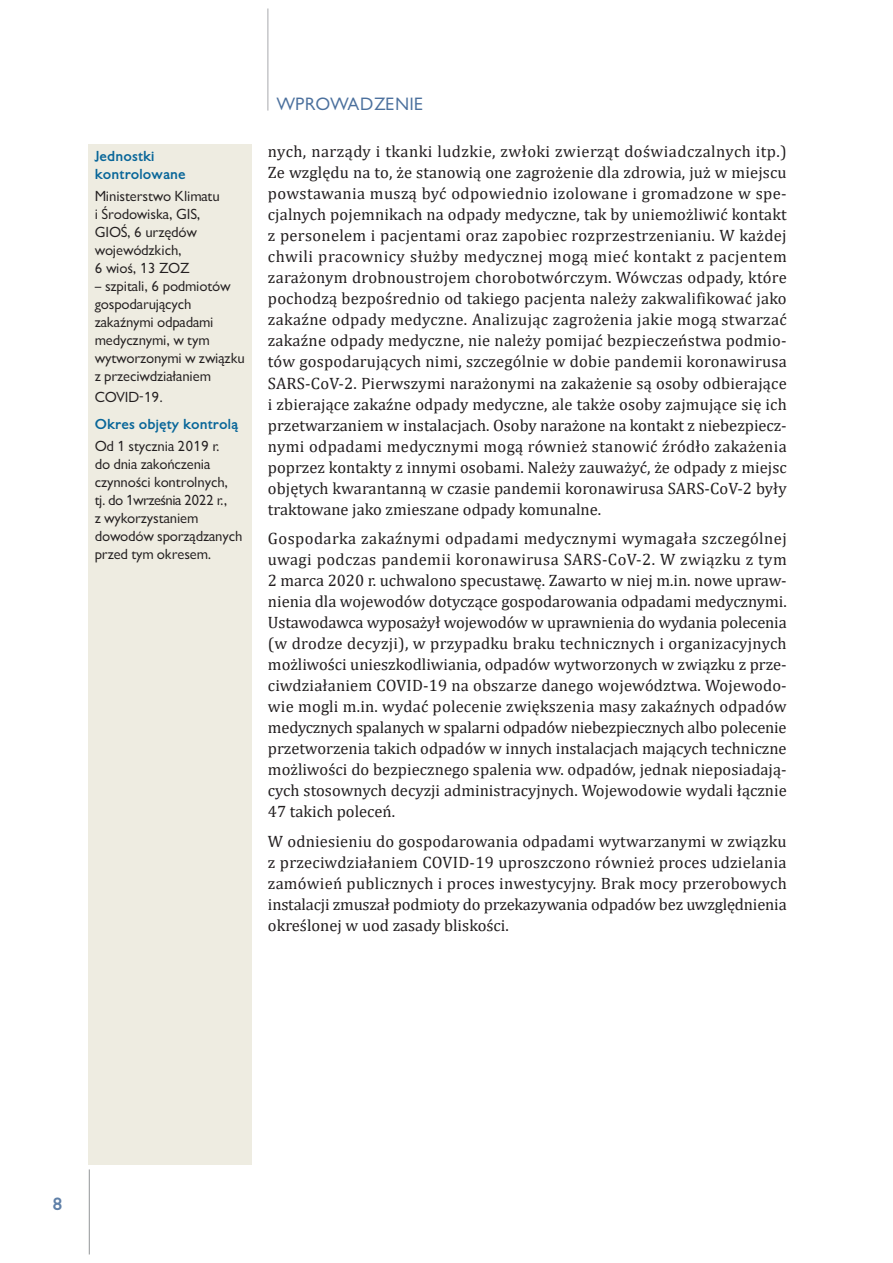
<style>
.page{position:relative;width:893px;height:1263px;background:#fff}
.page>*{position:absolute;margin:0;border:0;box-sizing:border-box;transform-origin:0 0}
.t1{font:16.5px/21px "Cambria";color:#231f20;text-align:justify}
.t2{font:16.5px "Gilead TTEFN";letter-spacing:.05em;color:#4b709d}
.t3{font:700 16.5px "Gilead TTEFN";color:#5f80a8}
.t4{font:13.5px/18px "Gilead TTEFN";letter-spacing:.01em;color:#231f20}
.t5{font:700 13.5px/18px "Gilead TTEFN";letter-spacing:.01em;color:#086699}
</style>
<div class="page">
<hr style="left:267px;top:9px;width:1px;height:102px;background:#a8a9ad">
<hr style="left:89px;top:1169px;width:1px;height:85px;background:#939598">
<div style="left:88px;top:145px;width:164px;height:1020px;background:#eeece1"></div>
<p class="t5" style="left:95px;top:147px;width:92px">Jednostki kontrolowane</p>
<p class="t4" style="left:95px;top:187px;width:126px">Ministerstwo Klimatu i Środowiska, GIS,<br>GIOŚ, 6 urzędów wojewódzkich,<br>6 wioś, 13 ZOZ</p>
<p class="t4" style="left:95px;top:277px;width:151px">– szpitali, 6 podmiotów gospodarujących zakaźnymi odpadami medycznymi, w tym wytworzonymi w związku z przeciwdziałaniem</p>
<p class="t4" style="left:95px;top:388px;width:70px">COVID-19.</p>
<p class="t5" style="left:95px;top:415px;width:145px">Okres objęty kontrolą</p>
<p class="t4" style="left:95px;top:437px;width:149px">Od 1 stycznia 2019 r.<br>do dnia zakończenia czynności kontrolnych, tj. do 1września 2022 r.,<br>z wykorzystaniem dowodów sporządzanych przed tym okresem.</p>
<p class="t2" style="left:276px;top:93px;width:148px">WPROWADZENIE</p>
<p class="t1" style="left:268px;top:141px;width:520px">nych, narządy i tkanki ludzkie, zwłoki zwierząt doświadczalnych itp.)<br>Ze względu na to, że stanowią one zagrożenie dla zdrowia, już w miejscu powstawania muszą być odpowiednio izolowane i gromadzone w spe&shy;cjalnych pojemnikach na odpady medyczne, tak by uniemożliwić kontakt z personelem i pacjentami oraz zapobiec rozprzestrzenianiu. W każdej chwili pracownicy służby medycznej mogą mieć kontakt z pacjentem zarażonym drobnoustrojem chorobotwórczym. Wówczas odpady, które pochodzą bezpośrednio od takiego pacjenta należy zakwalifikować jako zakaźne odpady medyczne. Analizując zagrożenia jakie mogą stwarzać zakaźne odpady medyczne, nie należy pomijać bezpieczeństwa podmio&shy;tów gospodarujących nimi, szczególnie w dobie pandemii koronawirusa SARS-CoV-2. Pierwszymi narażonymi na zakażenie są osoby odbierające i zbierające zakaźne odpady medyczne, ale także osoby zajmujące się ich przetwarzaniem w instalacjach. Osoby narażone na kontakt z niebezpiecz&shy;nymi odpadami medycznymi mogą również stanowić źródło zakażenia poprzez kontakty z innymi osobami. Należy zauważyć, że odpady z miejsc objętych kwarantanną w czasie pandemii koronawirusa SARS-CoV-2 były traktowane jako zmieszane odpady komunalne.</p>
<p class="t1" style="left:268px;top:528px;width:520px">Gospodarka zakaźnymi odpadami medycznymi wymagała szczególnej uwagi podczas pandemii koronawirusa SARS-CoV-2. W związku z tym 2 marca 2020 r. uchwalono specustawę. Zawarto w niej m.in. nowe upraw&shy;nienia dla wojewodów dotyczące gospodarowania odpadami medycznymi.<br>Ustawodawca wyposażył wojewodów w uprawnienia do wydania polecenia (w drodze decyzji), w przypadku braku technicznych i organizacyjnych możliwości unieszkodliwiania, odpadów wytworzonych w związku z prze&shy;ciwdziałaniem COVID-19 na obszarze danego województwa. Wojewodo&shy;wie mogli m.in. wydać polecenie zwiększenia masy zakaźnych odpadów medycznych spalanych w spalarni odpadów niebezpiecznych albo polecenie przetworzenia takich odpadów w innych instalacjach mających techniczne możliwości do bezpiecznego spalenia ww. odpadów, jednak nieposiadają&shy;cych stosownych decyzji administracyjnych. Wojewodowie wydali łącznie 47 takich poleceń.</p>
<p class="t1" style="left:268px;top:830px;width:520px">W odniesieniu do gospodarowania odpadami wytwarzanymi w związku z przeciwdziałaniem COVID-19 uproszczono również proces udzielania zamówień publicznych i proces inwestycyjny. Brak mocy przerobowych instalacji zmuszał podmioty do przekazywania odpadów bez uwzględnienia określonej w uod zasady bliskości.</p>
<p class="t3" style="left:53px;top:1193px;width:11px">8</p>
</div>
